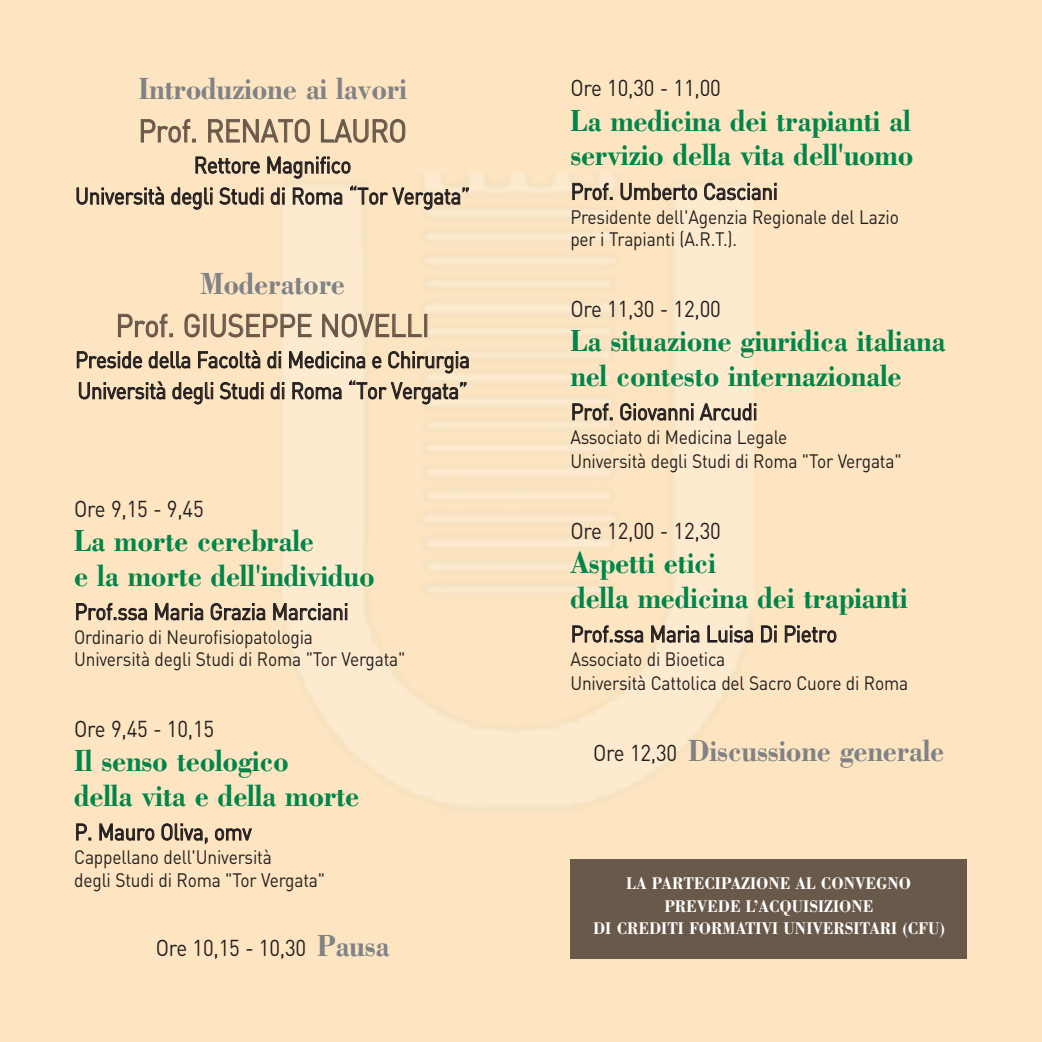
<style>
.page{position:relative;width:1042px;height:1042px;background:#fff}
.page>*{position:absolute;margin:0;border:0;box-sizing:border-box;transform-origin:0 0}
.t1{font:700 31.5px/34.5px "Bodoni";letter-spacing:-.01em;color:#00854a;scale:.9 1}
.t2{font:700 31.5px "Bodoni";letter-spacing:-.01em;color:#808285;scale:.9 1}
.t3{font:31.5px "DIN";letter-spacing:-.015em;color:#69594b;scale:.9 1}
.t4{font:22.75px/31px "DIN";letter-spacing:-.01em;color:#231f20;text-align:center;scale:.9 1}
.t5{font:19.25px/22.2px "DIN";letter-spacing:-.01em;color:#231f20;scale:.9 1}
.t6{font:700 17.5px/22.8px "Bodoni";color:#fff;text-align:center;scale:.9 1}
.s1{font-family:"Bodoni";font-weight:700;font-size:31.5px;color:#808285}
.s2{font-family:"DIN";font-weight:400;font-size:22.75px;color:#231f20}
</style>
<div class="page">
<img style="left:0;top:0;width:1042px;height:1042px">
<div style="left:570px;top:859px;width:397px;height:99px;background:#69594b"></div>
<h1 class="t2" style="left:138px;top:78px;width:300px">Introduzione ai lavori</h1>
<h1 class="t3" style="left:138px;top:120px;width:300px">Prof. RENATO LAURO</h1>
<p class="t4" style="left:75px;top:152px;width:440px">Rettore Magnifico<br>Università degli Studi di Roma “Tor Vergata”</p>
<h1 class="t2" style="left:200px;top:272px;width:163px">Moderatore</h1>
<h1 class="t3" style="left:116px;top:314px;width:351px">Prof. GIUSEPPE NOVELLI</h1>
<p class="t4" style="left:75px;top:347px;width:440px;text-align:left">Preside della Facoltà di Medicina e Chirurgia<br>Università degli Studi di Roma “Tor Vergata”</p>
<p class="t4" style="left:74px;top:495px;width:145px">Ore 9,15 - 9,45</p>
<h1 class="t1" style="left:74px;top:526px;width:335px">La morte cerebrale<br>e la morte dell'individuo</h1>
<p class="t4" style="left:74px;top:599px;width:306px">Prof.ssa Maria Grazia Marciani</p>
<p class="t5" style="left:74px;top:628px;width:370px">Ordinario di Neurofisiopatologia<br>Università degli Studi di Roma "Tor Vergata"</p>
<p class="t4" style="left:74px;top:716px;width:157px">Ore 9,45 - 10,15</p>
<h1 class="t1" style="left:74px;top:747px;width:318px">Il senso teologico<br>della vita e della morte</h1>
<p class="t4" style="left:74px;top:819px;width:198px">P. Mauro Oliva, omv</p>
<p class="t5" style="left:74px;top:848px;width:280px">Cappellano dell'Università<br>degli Studi di Roma "Tor Vergata"</p>
<p class="t4" style="left:156px;top:934px;width:261px">Ore 10,15 - 10,30 <span class="s1">Pausa</span></p>
<p class="t4" style="left:570px;top:75px;width:169px">Ore 10,30 - 11,00</p>
<h1 class="t1" style="left:570px;top:106px;width:383px">La medicina dei trapianti al servizio della vita dell'uomo</h1>
<p class="t4" style="left:571px;top:178px;width:232px">Prof. Umberto Casciani</p>
<p class="t5" style="left:570px;top:208px;width:366px">Presidente dell'Agenzia Regionale del Lazio per i Trapianti (A.R.T.).</p>
<p class="t4" style="left:570px;top:296px;width:169px">Ore 11,30 - 12,00</p>
<h1 class="t1" style="left:570px;top:327px;width:419px">La situazione giuridica italiana nel contesto internazionale</h1>
<p class="t4" style="left:571px;top:399px;width:209px">Prof. Giovanni Arcudi</p>
<p class="t5" style="left:570px;top:427px;width:370px;line-height:24px">Associato di Medicina Legale<br>Università degli Studi di Roma "Tor Vergata"</p>
<p class="t4" style="left:570px;top:518px;width:169px">Ore 12,00 - 12,30</p>
<h1 class="t1" style="left:570px;top:549px;width:376px">Aspetti etici<br>della medicina dei trapianti</h1>
<p class="t4" style="left:571px;top:621px;width:298px">Prof.ssa Maria Luisa Di Pietro</p>
<p class="t5" style="left:570px;top:650px;width:377px;line-height:24px">Associato di Bioetica<br>Università Cattolica del Sacro Cuore di Roma</p>
<h1 class="t2" style="left:593px;top:739px;width:392px"><span class="s2">Ore 12,30</span> Discussione generale</h1>
<p class="t6" style="left:593px;top:873px;width:392px">LA PARTECIPAZIONE AL CONVEGNO<br>PREVEDE L’ACQUISIZIONE<br>DI CREDITI FORMATIVI UNIVERSITARI (CFU)</p>
</div>
